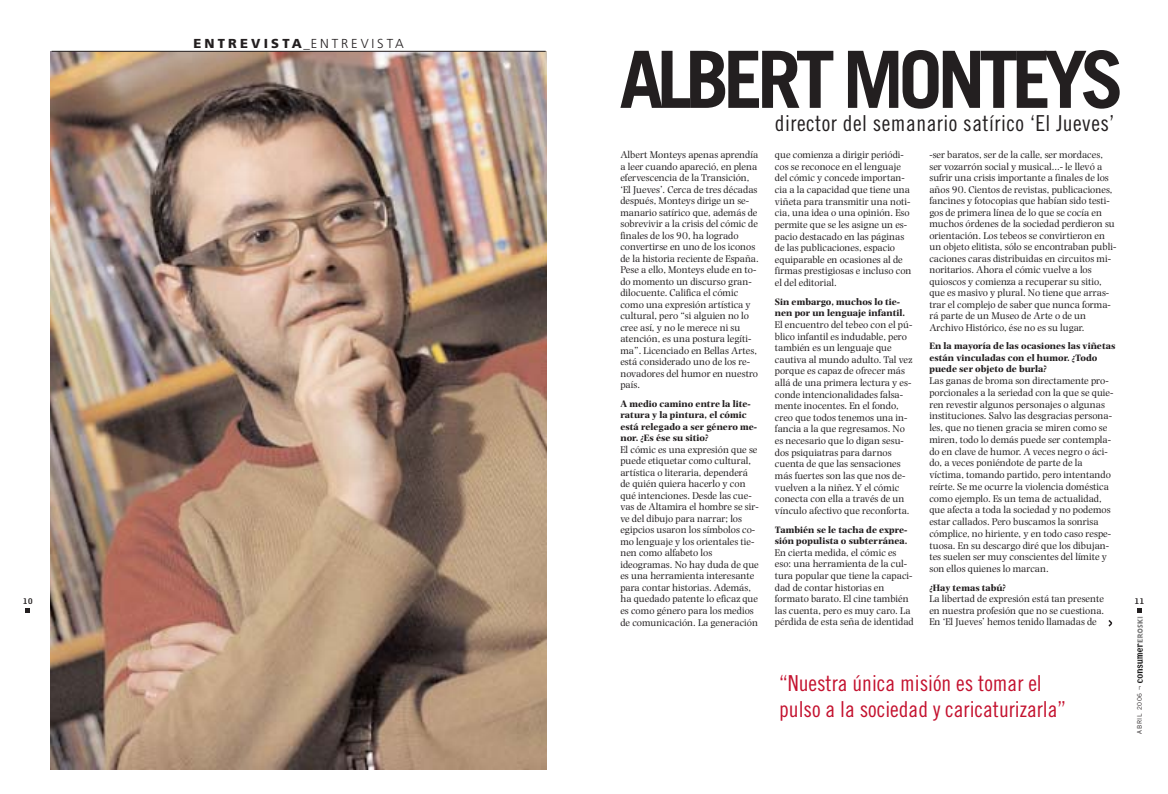
<style>
.page{position:relative;width:1168px;height:794px;background:#fff}
.page>*{position:absolute;margin:0;border:0;box-sizing:border-box;transform-origin:0 0}
.t1{font:700 79px "Trade Gothic";letter-spacing:-.085em;color:#231f20}
.t2{font:22px/26px "Trade Gothic Cond Eighteen";color:#c4122f}
.t3{font:22px "Trade Gothic Cond Eighteen";letter-spacing:.02em;color:#231f20}
.t4{font:300 13px "Frutiger";letter-spacing:.22em;color:#231f20}
.t5{font:10.2px/11.5px "Photina";color:#231f20}
.t6{font:700 9.7px/11.5px "Photina";color:#231f20}
.t7{font:700 9.5px "Hydrous";color:#231f20}
.t8{font:6.3px "Trade Gothic";letter-spacing:.09em;color:#231f20}
.s1{font-weight:900}
.s2{font-size:6.5px}
</style>
<div class="page">
<img style="left:1137px;top:616px;width:6px;height:67px">
<svg style="left:1137px;top:608px;width:5px;height:4px"></svg>
<svg style="left:1108px;top:620px;width:4px;height:6px"></svg>
<img style="left:51px;top:52px;width:496px;height:718px">
<svg style="left:26px;top:608px;width:4px;height:4px"></svg>
<hr style="left:52px;top:51px;width:494px;height:1px;background:#231f20">
<p class="t4" style="left:193px;top:39px;width:212px"><span class="s1">ENTREVISTA</span>_ENTREVISTA</p>
<p class="t7" style="left:23px;top:598px;width:12px">10</p>
<h1 class="t1" style="left:619px;top:51px;width:506px">ALBERT MONTEYS</h1>
<h2 class="t3" style="left:775px;top:115px;width:341px">director del semanario satírico ‘El Jueves’</h2>
<p class="t5" style="left:620px;top:150px;width:140px">Albert Monteys apenas aprendía a leer cuando apareció, en plena efervescencia de la Transición, ‘El Jueves’. Cerca de tres décadas después, Monteys dirige un se&shy;manario satírico que, además de sobrevivir a la crisis del cómic de finales de los 90, ha logrado convertirse en uno de los iconos de la historia reciente de España.<br>Pese a ello, Monteys elude en to&shy;do momento un discurso gran&shy;dilocuente. Califica el cómic como una expresión artística y cultural, pero “si alguien no lo cree así, y no le merece ni su atención, es una postura legíti&shy;ma”. Licenciado en Bellas Artes, está considerado uno de los re&shy;novadores del humor en nuestro país.</p>
<p class="t6" style="left:620px;top:399px;width:138px">A medio camino entre la lite&shy;ratura y la pintura, el cómic está relegado a ser género me&shy;nor. ¿Es ése su sitio?</p>
<p class="t5" style="left:620px;top:444px;width:140px">El cómic es una expresión que se puede etiquetar como cultural, artística o literaria, dependerá de quién quiera hacerlo y con qué intenciones. Desde las cue&shy;vas de Altamira el hombre se sir&shy;ve del dibujo para narrar; los egipcios usaron los símbolos co&shy;mo lenguaje y los orientales tie&shy;nen como alfabeto los ideogramas. No hay duda de que es una herramienta interesante para contar historias. Además, ha quedado patente lo eficaz que es como género para los medios de comunicación. La generación</p>
<p class="t5" style="left:775px;top:150px;width:138px">que comienza a dirigir periódi&shy;cos se reconoce en el lenguaje del cómic y concede importan&shy;cia a la capacidad que tiene una viñeta para transmitir una noti&shy;cia, una idea o una opinión. Eso permite que se les asigne un es&shy;pacio destacado en las páginas de las publicaciones, espacio equiparable en ocasiones al de firmas prestigiosas e incluso con el del editorial.</p>
<p class="t6" style="left:775px;top:296px;width:132px">Sin embargo, muchos lo tie&shy;nen por un lenguaje infantil.</p>
<p class="t5" style="left:775px;top:319px;width:139px">El encuentro del tebeo con el pú&shy;blico infantil es indudable, pero también es un lenguaje que cautiva al mundo adulto. Tal vez porque es capaz de ofrecer más allá de una primera lectura y es&shy;conde intencionalidades falsa&shy;mente inocentes. En el fondo, creo que todos tenemos una in&shy;fancia a la que regresamos. No es necesario que lo digan sesu&shy;dos psiquiatras para darnos cuenta de que las sensaciones más fuertes son las que nos de&shy;vuelven a la niñez. Y el cómic conecta con ella a través de un vínculo afectivo que reconforta.</p>
<p class="t6" style="left:775px;top:524px;width:134px">También se le tacha de expre&shy;sión populista o subterránea.</p>
<p class="t5" style="left:775px;top:547px;width:140px">En cierta medida, el cómic es eso: una herramienta de la cul&shy;tura popular que tiene la capaci&shy;dad de contar historias en formato barato. El cine también las cuenta, pero es muy caro. La pérdida de esta seña de identidad</p>
<p class="t5" style="left:929px;top:150px;width:188px">-ser baratos, ser de la calle, ser mordaces, ser vozarrón social y musical...- le llevó a sufrir una crisis importante a finales de los años 90. Cientos de revistas, publicaciones, fancines y fotocopias que habían sido testi&shy;gos de primera línea de lo que se cocía en muchos órdenes de la sociedad perdieron su orientación. Los tebeos se convirtieron en un objeto elitista, sólo se encontraban publi&shy;caciones caras distribuidas en circuitos mi&shy;noritarios. Ahora el cómic vuelve a los quioscos y comienza a recuperar su sitio, que es masivo y plural. No tiene que arras&shy;trar el complejo de saber que nunca forma&shy;rá parte de un Museo de Arte o de un Archivo Histórico, ése no es su lugar.</p>
<p class="t6" style="left:929px;top:341px;width:188px">En la mayoría de las ocasiones las viñetas están vinculadas con el humor. ¿Todo puede ser objeto de burla?</p>
<p class="t5" style="left:929px;top:375px;width:186px;line-height:11.8px">Las ganas de broma son directamente pro&shy;porcionales a la seriedad con la que se quie&shy;ren revestir algunos personajes o algunas instituciones. Salvo las desgracias persona&shy;les, que no tienen gracia se miren como se miren, todo lo demás puede ser contempla&shy;do en clave de humor. A veces negro o áci&shy;do, a veces poniéndote de parte de la víctima, tomando partido, pero intentando reírte. Se me ocurre la violencia doméstica como ejemplo. Es un tema de actualidad, que afecta a toda la sociedad y no podemos estar callados. Pero buscamos la sonrisa cómplice, no hiriente, y en todo caso respe&shy;tuosa. En su descargo diré que los dibujan&shy;tes suelen ser muy conscientes del límite y son ellos quienes lo marcan.</p>
<p class="t6" style="left:929px;top:582px;width:78px">¿Hay temas tabú?</p>
<p class="t5" style="left:929px;top:594px;width:176px;text-align:justify">La libertad de expresión está tan presente en nuestra profesión que no se cuestiona.<br>En ‘El Jueves’ hemos tenido llamadas de</p>
<p class="t7" style="left:1134px;top:598px;width:12px">11</p>
<h2 class="t2" style="left:779px;top:672px;width:288px">“Nuestra única misión es tomar el pulso a la sociedad y caricaturizarla”</h2>
<p class="t8" style="left:1137px;top:733px;width:49px;rotate:-90deg">ABRIL 2006 <span class="s2">¬</span></p>
</div>
